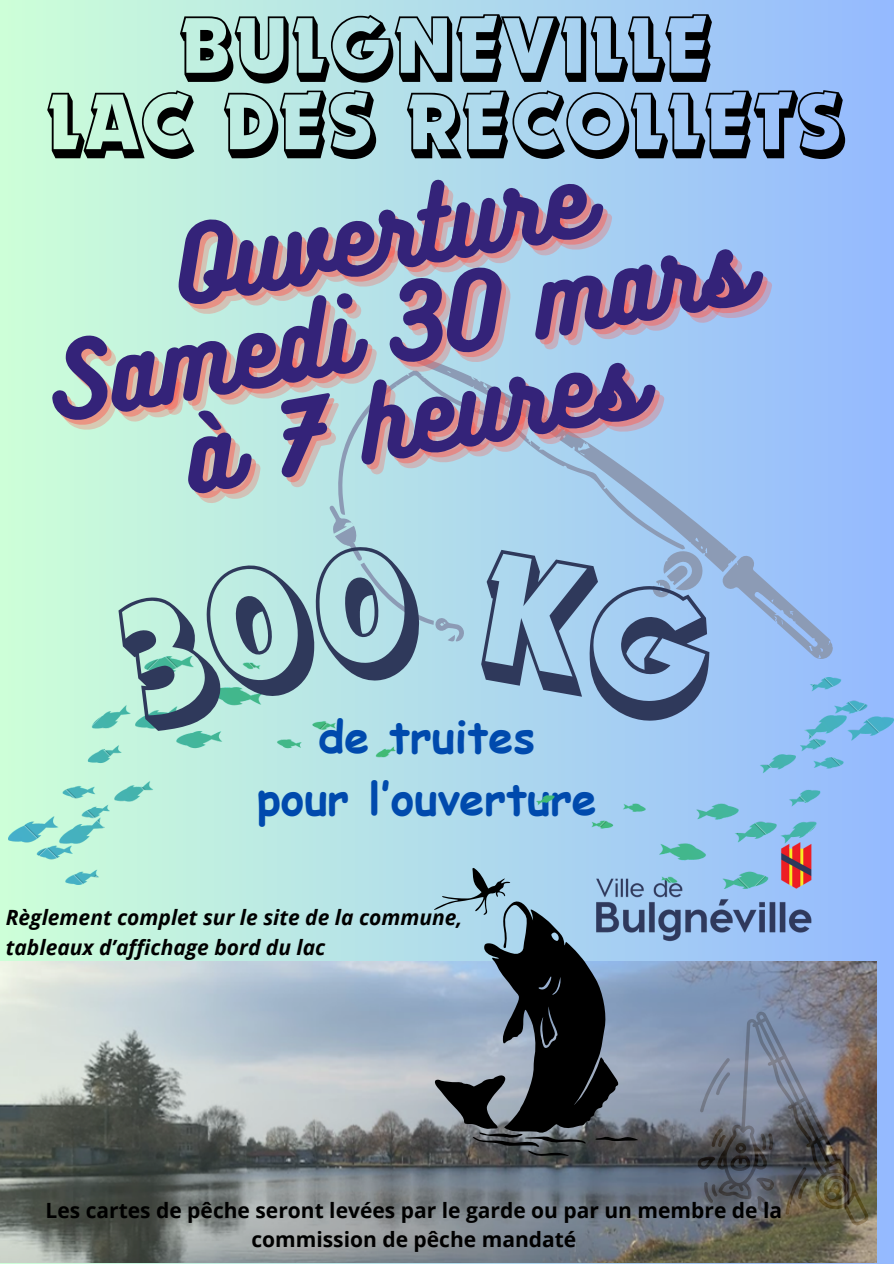
<style>
.page{position:relative;width:894px;height:1264px;background:#fff}
.page>*{position:absolute;margin:0;border:0;box-sizing:border-box;transform-origin:0 0}
.t1{font:98.1px "Dynamo Com Bold Shadow";color:#000}
.t2{font:94.35px "Bukhari Script";color:#342379}
.t3{font:700 44.7px "Comic Sans MS";color:#004aad}
.t4{font:700 21px/29.2px "Open Sans";color:#000;text-align:center}
.t5{font:italic 700 21px/29.2px "Open Sans";color:#000}
</style>
<div class="page">
<div style="left:0;top:0;width:893px;height:1263px;background:linear-gradient(to right,#cdffd8,#94b9fe)"></div>
<img style="left:637px;top:888px;width:241px;height:123px">
<img style="left:8px;top:656px;width:387px;height:228px">
<svg style="left:416px;top:357px;width:320px;height:38px;background:#a4ccf0"></svg>
<svg style="left:337px;top:370px;width:348px;height:25px;background:#a9d0e8"></svg>
<img style="left:536px;top:677px;width:356px;height:211px">
<img style="left:0;top:961px;width:876px;height:301px">
<svg style="left:430px;top:866px;width:207px;height:289px;background:#687988"></svg>
<div style="left:544px;top:183px;width:68px;height:65px;background:#a8d2f1"></div>
<svg style="left:102px;top:395px;width:730px;height:344px;background:#acd7e8"></svg>
<h1 class="t1" style="left:180px;top:-8px;width:535px">BULGNEVILLE</h1>
<h4 class="t1" style="left:47px;top:68px;width:800px">LAC DES RECOLLETS</h4>
<p class="t2" style="left:163px;top:209px;width:420px;rotate:-10deg">Ouverture</p>
<p class="t2" style="left:35px;top:326px;width:712px;rotate:-10deg">Samedi 30 mars</p>
<h4 class="t2" style="left:175px;top:396px;width:461px;rotate:-10deg">à 7 heures</h4>
<h3 class="t3" style="left:318px;top:704px;width:218px">de truites</h3>
<h3 class="t3" style="left:257px;top:765px;width:341px">pour l’ouverture</h3>
<p class="t5" style="left:6px;top:902px;width:458px">Règlement complet sur le site de la commune, tableaux d’affichage bord du lac</p>
<p class="t4" style="left:45px;top:1194px;width:738px">Les cartes de pêche seront levées par le garde ou par un membre de la commission de pêche mandaté</p>
</div>
